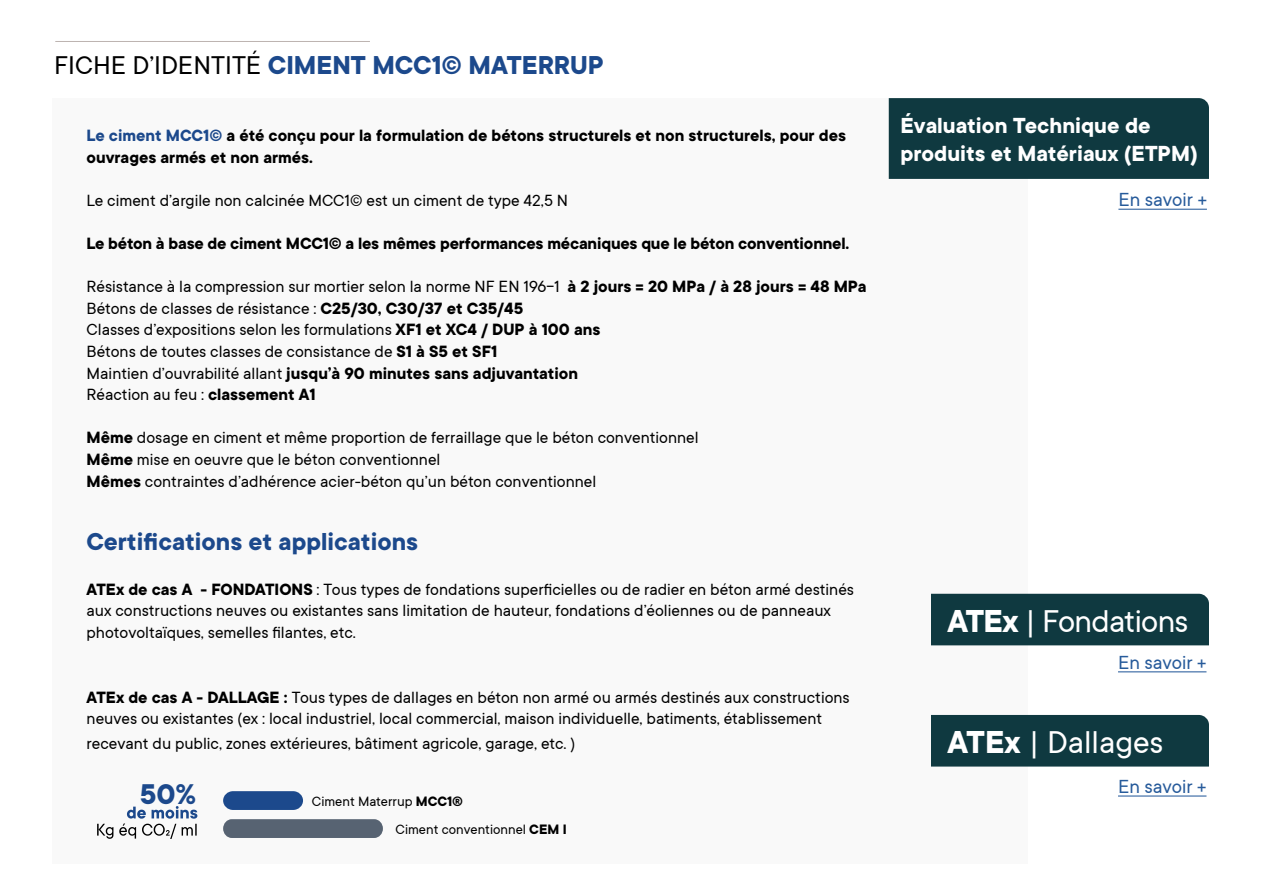
<style>
.page{position:relative;width:1263px;height:893px;background:#fff}
.page>*{position:absolute;margin:0;border:0;box-sizing:border-box;transform-origin:0 0}
.t1{font:34.95px "TT Commons";letter-spacing:-.02em;color:#fff}
.t2{font:34.95px "TT Commons";color:#fff}
.t3{font:700 34.95px "TT Commons";color:#fff}
.t4{font:700 31.35px "TT Commons";color:#1c498c}
.t5{font:700 28.5px "TT Commons";color:#1c498c}
.t6{font:700 27px "TT Commons";color:#1c498c}
.t7{font:700 24px/28.8px "TT Commons";color:#fff}
.t8{font:21px "TT Commons";color:#275b9b}
.t9{font:18px/21.6px "TT Commons";color:#000}
.t10{font:700 18px/21.6px "TT Commons";color:#000}
.t11{font:15px "TT Commons";color:#000}
.s1{font-weight:400;color:#000}
.s2{color:#1c498c}
.s3{font-weight:700}
</style>
<div class="page">
<div style="left:52px;top:98px;width:975px;height:765px;background:#f5f4f4"></div>
<hr style="left:55px;top:41px;width:315px;height:1px;background:#bcb3b0">
<div style="left:931px;top:594px;width:278px;height:51px;background:#0f3940"></div>
<div style="left:889px;top:98px;width:320px;height:81px;background:#0f3940"></div>
<div style="left:931px;top:715px;width:278px;height:52px;background:#0f3940"></div>
<div style="left:223px;top:819px;width:160px;height:19px;background:#576372;border-radius:9px"></div>
<svg style="left:223px;top:791px;width:80px;height:19px;background:#2a5493"></svg>
<svg style="left:97px;top:806px;width:100px;height:33px"></svg>
<hr style="left:1118px;top:209px;width:89px;height:1px;background:#275b9b">
<hr style="left:1118px;top:671px;width:88px;height:1px;background:#275b9b">
<hr style="left:1118px;top:795px;width:88px;height:1px;background:#275b9b">
<h3 class="t5" style="left:54px;top:49px;width:551px"><span class="s1">FICHE D’IDENTITÉ</span> CIMENT MCC1© MATERRUP</h3>
<p class="t10" style="left:87px;top:125px;width:761px"><span class="s2">Le ciment MCC1©</span> a été conçu pour la formulation de bétons structurels et non structurels, pour des ouvrages armés et non armés.</p>
<p class="t9" style="left:87px;top:190px;width:483px">Le ciment d’argile non calcinée MCC1© est un ciment de type 42,5 N</p>
<p class="t10" style="left:87px;top:233px;width:764px">Le béton à base de ciment MCC1© a les mêmes performances mécaniques que le béton conventionnel.</p>
<p class="t9" style="left:87px;top:276px;width:781px">Résistance à la compression sur mortier selon la norme NF EN 196-1 <span class="s3">à 2 jours = 20 MPa / à 28 jours = 48 MPa </span>Bétons de classes de résistance : <span class="s3">C25/30, C30/37 et C35/45<br></span>Classes d’expositions selon les formulations <span class="s3">XF1 et XC4 / DUP à 100 ans<br></span>Bétons de toutes classes de consistance de <span class="s3">S1 à S5 et SF1<br></span>Maintien d’ouvrabilité allant <span class="s3">jusqu’à 90 minutes sans adjuvantation<br></span>Réaction au feu : <span class="s3">classement A1</span></p>
<p class="t9" style="left:87px;top:427px;width:614px"><span class="s3">Même</span> dosage en ciment et même proportion de ferraillage que le béton conventionnel<br><span class="s3">Même</span> mise en oeuvre que le béton conventionnel<br><span class="s3">Mêmes</span> contraintes d’adhérence acier-béton qu’un béton conventionnel</p>
<h3 class="t6" style="left:87px;top:526px;width:333px">Certifications et applications</h3>
<p class="t9" style="left:87px;top:578px;width:769px"><span class="s3">ATEx de cas A - FONDATIONS</span> : Tous types de fondations superficielles ou de radier en béton armé destinés aux constructions neuves ou existantes sans limitation de hauteur, fondations d’éoliennes ou de panneaux photovoltaïques, semelles filantes, etc.</p>
<p class="t9" style="left:87px;top:686px;width:765px"><span class="s3">ATEx de cas A - DALLAGE :</span> Tous types de dallages en béton non armé ou armés destinés aux constructions neuves ou existantes (ex : local industriel, local commercial, maison individuelle, batiments, établissement</p>
<p class="t9" style="left:87px;top:733px;width:490px">recevant du public, zones extérieures, bâtiment agricole, garage, etc. )</p>
<h2 class="t4" style="left:140px;top:777px;width:58px">50%</h2>
<p class="t11" style="left:312px;top:793px;width:153px">Ciment Materrup <span class="s3">MCC1®</span></p>
<p class="t11" style="left:396px;top:821px;width:173px">Ciment conventionnel <span class="s3">CEM I</span></p>
<h3 class="t7" style="left:900px;top:111px;width:299px">Évaluation Technique de produits et Matériaux (ETPM)</h3>
<p class="t8" style="left:1118px;top:188px;width:90px">En savoir +</p>
<h1 class="t3" style="left:1088px;top:124px;width:87px">ETPM</h1>
<h1 class="t1" style="left:947px;top:602px;width:242px"><span class="s3">ATEx</span> | Fondations</h1>
<p class="t8" style="left:1118px;top:651px;width:90px">En savoir +</p>
<h1 class="t2" style="left:947px;top:723px;width:217px"><span class="s3">ATEx</span> | Dallages</h1>
<p class="t8" style="left:1118px;top:775px;width:90px">En savoir +</p>
</div>
